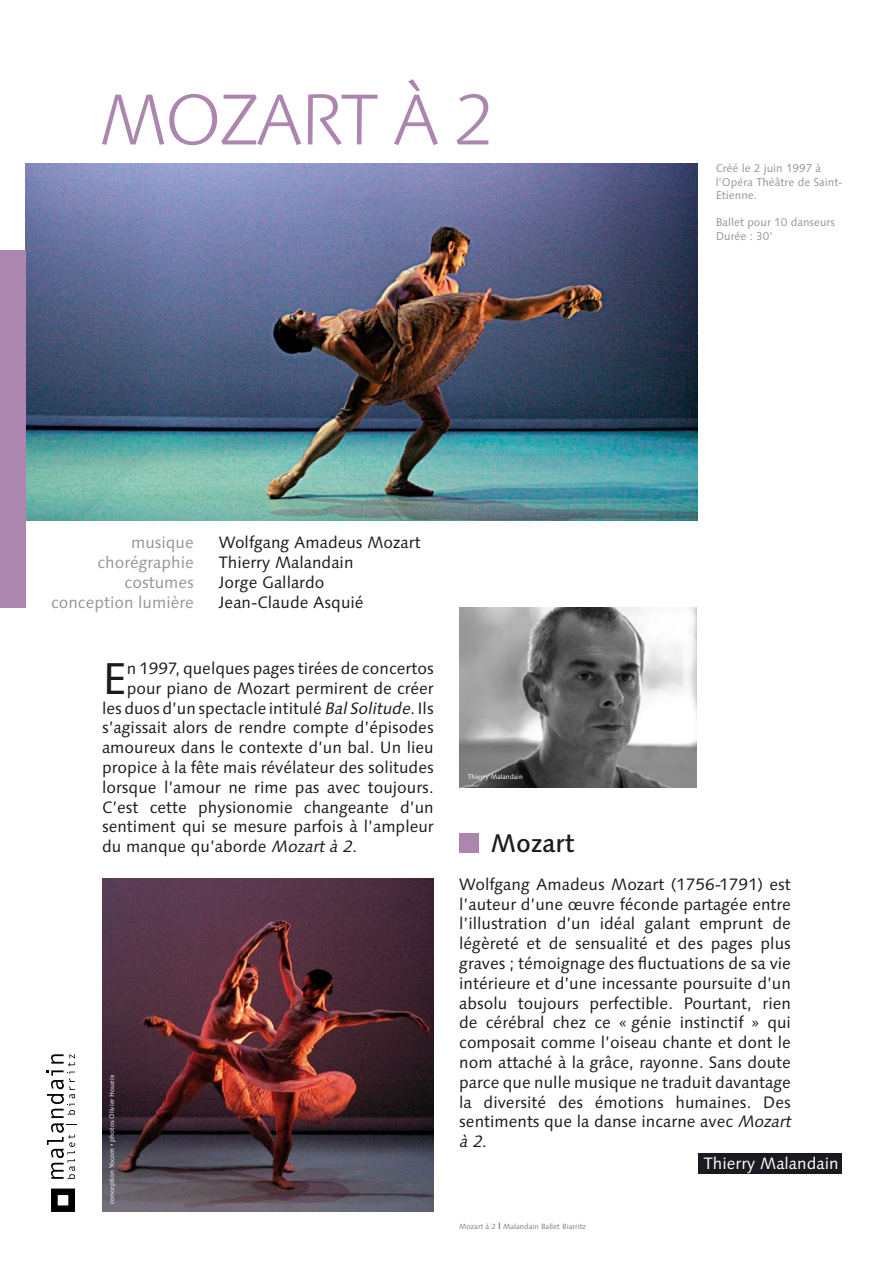
<style>
.page{position:relative;width:893px;height:1263px;background:#fff}
.page>*{position:absolute;margin:0;border:0;box-sizing:border-box;transform-origin:0 0}
.t1{font:300 72px "Linotype Syntax";letter-spacing:-.05em;color:#ac86af}
.t2{font:44.55px "Linotype Syntax";color:#1a1a20}
.t3{font:500 25.5px "Linotype Syntax";color:#1a1a20}
.t4{font:16.5px/19.8px "Linotype Syntax";color:#1a1a20}
.t5{font:16.5px "Linotype Syntax";color:#96969b}
.t6{font:16.5px "Linotype Syntax";color:#fff}
.t7{font:11.25px/13.5px "Linotype Syntax";color:#96969b}
.t8{font:7.5px "Linotype Syntax";color:#7f7f83}
.t9{font:6.75px "Linotype Syntax";color:#fff}
.s1{font-style:italic}
.s2{font-size:4.5px}
.s3{font-family:"Linotype Univers Basic";font-weight:500;font-size:9px}
</style>
<div class="page">
<img style="left:26px;top:164px;width:671px;height:357px">
<div style="left:0;top:250px;width:26px;height:358px;background:#ac86af"></div>
<img style="left:102px;top:878px;width:332px;height:334px">
<svg style="left:47px;top:1054px;width:29px;height:125px"></svg>
<svg style="left:51px;top:1188px;width:24px;height:24px"></svg>
<div style="left:459px;top:833px;width:20px;height:19px;background:#ac86af"></div>
<div style="left:698px;top:1153px;width:144px;height:21px;background:#1a1a20"></div>
<img style="left:459px;top:608px;width:238px;height:179px">
<p class="t1" style="left:99px;top:77px;width:398px">MOZART À 2</p>
<p class="t5" style="left:131px;top:533px;width:64px">musique</p>
<p class="t5" style="left:98px;top:553px;width:98px">chorégraphie</p>
<p class="t5" style="left:125px;top:573px;width:71px">costumes</p>
<p class="t5" style="left:51px;top:592px;width:144px">conception lumière</p>
<p class="t4" style="left:219px;top:533px;width:203px">Wolfgang Amadeus Mozart</p>
<p class="t4" style="left:219px;top:553px;width:136px">Thierry Malandain</p>
<p class="t4" style="left:219px;top:573px;width:107px">Jorge Gallardo</p>
<p class="t4" style="left:219px;top:592px;width:146px">Jean-Claude Asquié</p>
<p class="t7" style="left:716px;top:162px;width:128px">Créé le 2 juin 1997 à l’Opéra Théâtre de Saint-<br>Etienne.</p>
<p class="t7" style="left:716px;top:216px;width:121px">Ballet pour 10 danseurs</p>
<p class="t7" style="left:716px;top:229px;width:59px">Durée : 30’</p>
<p class="t2" style="left:102px;top:652px;width:26px">E</p>
<p class="t4" style="left:127px;top:658px;width:309px">n 1997, quelques pages tirées de concertos</p>
<p class="t4" style="left:127px;top:678px;width:309px">pour piano de Mozart permirent de créer</p>
<p class="t4" style="left:102px;top:698px;width:333px">les duos d’un spectacle intitulé <span class="s1">BalSolitude</span>. Ils</p>
<p class="t4" style="left:102px;top:718px;width:333px">s’agissait alors de rendre compte d’épisodes</p>
<p class="t4" style="left:102px;top:738px;width:333px">amoureux dans le contexte d’un bal. Un lieu</p>
<p class="t4" style="left:102px;top:757px;width:333px">propice à la fête mais révélateur des solitudes</p>
<p class="t4" style="left:102px;top:777px;width:333px">lorsque l’amour ne rime pas avec toujours.</p>
<p class="t4" style="left:102px;top:797px;width:333px">C’est cette physionomie changeante d’un</p>
<p class="t4" style="left:102px;top:817px;width:333px">sentiment qui se mesure parfois à l’ampleur</p>
<p class="t4" style="left:102px;top:837px;width:256px">du manque qu’aborde <span class="s1">Mozart à 2</span>.</p>
<p class="t9" style="left:108px;top:1204px;width:130px;rotate:-90deg">conception Yocom <span class="s2">•</span> photos Olivier Houeix</p>
<p class="t9" style="left:468px;top:773px;width:57px">Thierry Malandain</p>
<p class="t3" style="left:491px;top:828px;width:85px">Mozart</p>
<p class="t4" style="left:459px;top:874px;width:337px">Wolfgang Amadeus Mozart (1756-1791) est l’auteur d’une œuvre féconde partagée entre l’illustration d’un idéal galant emprunt de légèreté et de sensualité et des pages plus graves ; témoignage des fluctuations de sa vie intérieure et d’une incessante poursuite d’un absolu toujours perfectible. Pourtant, rien de cérébral chez ce « génie instinctif » qui composait comme l’oiseau chante et dont le nom attaché à la grâce, rayonne. Sans doute parce que nulle musique ne traduit davantage la diversité des émotions humaines. Des sentiments que la danse incarne avec <span class="s1">Mozart à 2</span>.</p>
<p class="t6" style="left:704px;top:1153px;width:136px">Thierry Malandain</p>
<p class="t8" style="left:459px;top:1221px;width:128px">Mozart à 2 <span class="s3">I</span> Malandain Ballet Biarritz</p>
</div>
